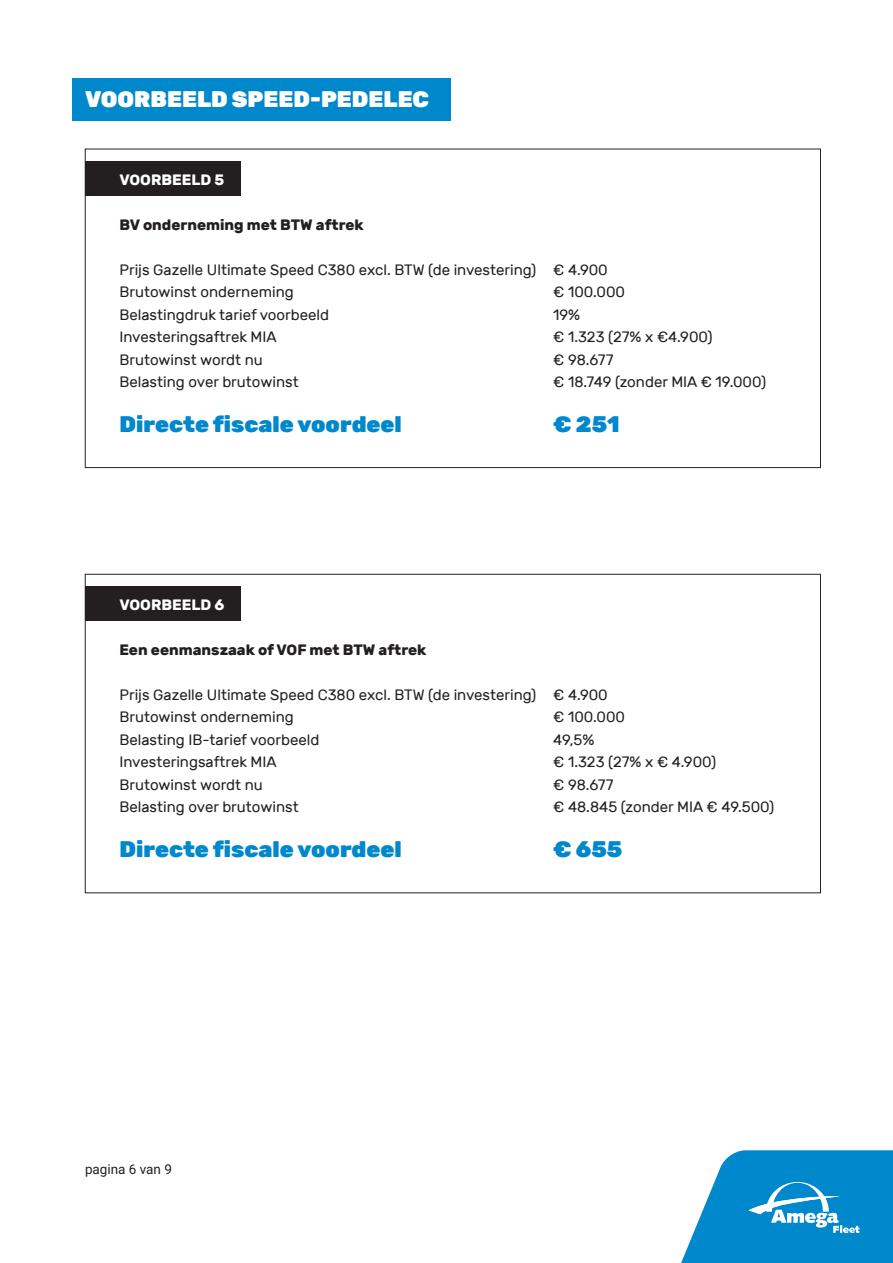
<style>
.page{position:relative;width:893px;height:1263px;background:#fff}
.page>*{position:absolute;margin:0;border:0;box-sizing:border-box;transform-origin:0 0}
.t1{font:900 22.5px "Rubik";color:#0088cd}
.t2{font:900 22.5px "Rubik";color:#fff}
.t3{font:15px/22.5px "Rubik";color:#231f20}
.t4{font:700 15px "Rubik";color:#231f20}
.t5{font:700 15px "Rubik";color:#fff}
.t6{font:13.5px "Roboto";color:#231f20}
.s1{font-weight:900;font-size:22.5px;color:#fff}
</style>
<div class="page">
<svg style="left:681px;top:1150px;width:212px;height:113px"></svg>
<div style="left:72px;top:79px;width:379px;height:42px;background:#0088cd"></div>
<div style="left:85px;top:162px;width:156px;height:34px;background:#231f20"></div>
<div style="left:85px;top:587px;width:156px;height:34px;background:#231f20"></div>
<h1 class="t2" style="left:85px;top:86px;width:345px">VOORBEELD SPEED-PEDELEC</h1>
<p class="t5" style="left:119px;top:170px;width:106px">VOORBEELD 5</p>
<p class="t4" style="left:119px;top:215px;width:246px">BV onderneming met BTW aftrek</p>
<p class="t3" style="left:119px;top:258px;width:490px">Prijs Gazelle Ultimate Speed C380 excl. BTW (de investering) € 4.900<br>Brutowinst onderneming</p>
<p class="t3" style="left:553px;top:281px;width:73px">€ 100.000</p>
<p class="t3" style="left:119px;top:303px;width:211px">Belastingdruk tarief voorbeeld</p>
<p class="t3" style="left:553px;top:303px;width:28px">19%</p>
<p class="t3" style="left:119px;top:326px;width:159px">Investeringsaftrek MIA</p>
<p class="t3" style="left:553px;top:326px;width:161px">€ 1.323 (27% x €4.900)</p>
<p class="t3" style="left:119px;top:348px;width:145px">Brutowinst wordt nu</p>
<p class="t3" style="left:553px;top:348px;width:62px">€ 98.677</p>
<p class="t3" style="left:119px;top:371px;width:181px">Belasting over brutowinst</p>
<p class="t3" style="left:553px;top:371px;width:230px">€ 18.749 (zonder MIA € 19.000)<span class="s1">E</span></p>
<h1 class="t1" style="left:119px;top:411px;width:284px">Directe fiscale voordeel</h1>
<h1 class="t1" style="left:553px;top:411px;width:68px">€ 251</h1>
<p class="t5" style="left:119px;top:596px;width:107px">VOORBEELD 6</p>
<p class="t4" style="left:119px;top:641px;width:309px">Een eenmanszaak of VOF met BTW aftrek</p>
<p class="t3" style="left:119px;top:684px;width:490px">Prijs Gazelle Ultimate Speed C380 excl. BTW (de investering) € 4.900<br>Brutowinst onderneming</p>
<p class="t3" style="left:553px;top:706px;width:73px">€ 100.000</p>
<p class="t3" style="left:119px;top:729px;width:201px">Belasting IB-tarief voorbeeld</p>
<p class="t3" style="left:553px;top:729px;width:43px">49,5%</p>
<p class="t3" style="left:119px;top:751px;width:159px">Investeringsaftrek MIA</p>
<p class="t3" style="left:553px;top:751px;width:165px">€ 1.323 (27% x € 4.900)</p>
<p class="t3" style="left:119px;top:774px;width:145px">Brutowinst wordt nu</p>
<p class="t3" style="left:553px;top:774px;width:62px">€ 98.677</p>
<p class="t3" style="left:119px;top:796px;width:181px">Belasting over brutowinst</p>
<p class="t3" style="left:553px;top:796px;width:238px">€ 48.845 (zonder MIA € 49.500)<span class="s1">E</span></p>
<h1 class="t1" style="left:119px;top:836px;width:284px">Directe fiscale voordeel</h1>
<h1 class="t1" style="left:553px;top:836px;width:71px">€ 655</h1>
<p class="t6" style="left:85px;top:1159px;width:88px">pagina 6 van 9</p>
</div>
